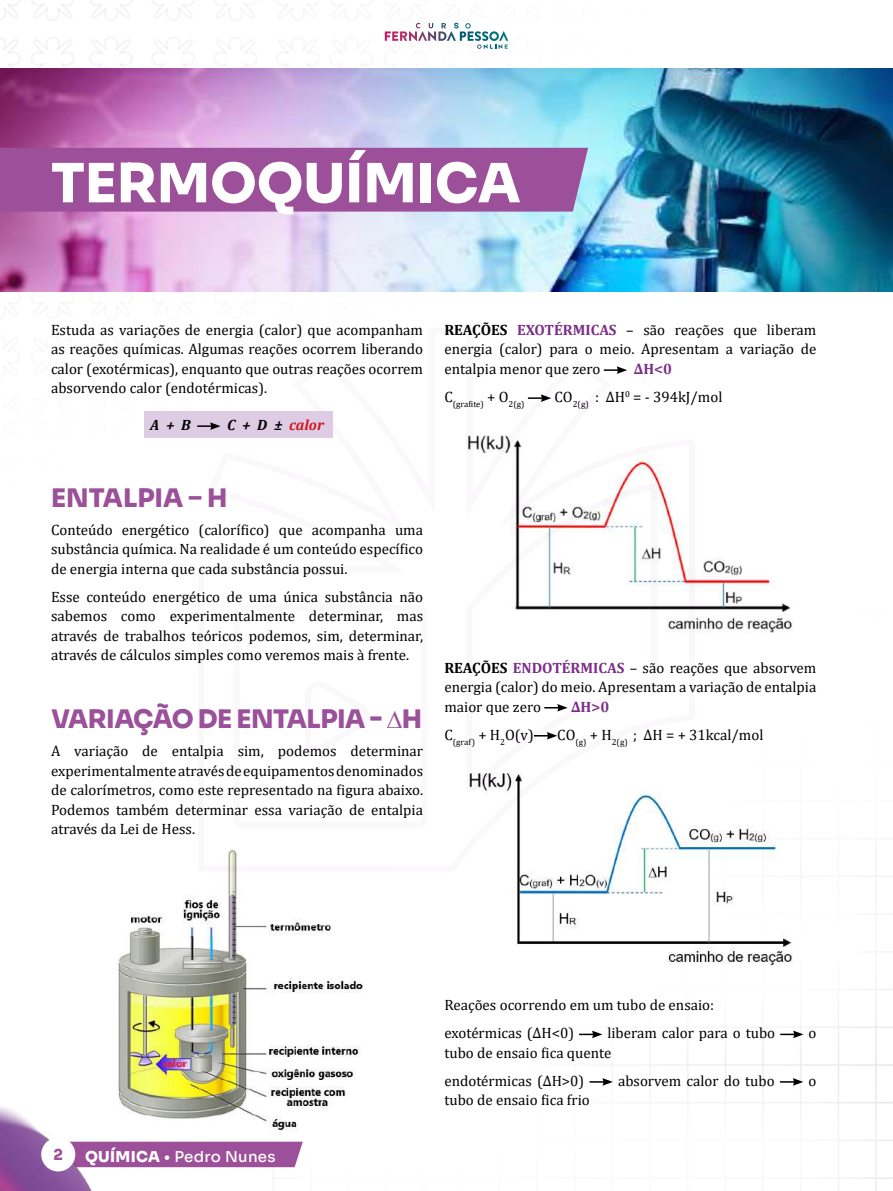
<style>
.page{position:relative;width:893px;height:1191px;background:#fff}
.page>*{position:absolute;margin:0;border:0;box-sizing:border-box;transform-origin:0 0}
.t1{font:54px "Sora";color:#fff}
.t2{font:25.5px "Sora";letter-spacing:-.02em;color:#9b509a}
.t3{font:25.5px "Sora";color:#9b509a}
.t4{font:15px/19.5px "Cambria";color:#000;text-align:justify}
.t5{font:500 15px "Sora";letter-spacing:.02em;color:#fff}
.t6{font:italic 700 15px "Cambria";color:#cd1719}
.t7{font:700 15px "Cambria";color:#7b2e88}
.t8{font:italic 700 15px "Cambria";color:#000}
.t9{font:15px "Sora";color:#9d509a}
.t10{font:8.7px "Cambria";color:#000}
.s1{color:#000}
.s2{font-weight:700}
.s3{font-weight:700;color:#7b2e88}
.s4{font-weight:400}
.s5{font-family:"Cambria";font-weight:700}
</style>
<div class="page">
<svg style="left:409px;top:23px;width:99px;height:26px"></svg>
<div style="left:131px;top:1141px;width:172px;height:26px;background:#9d509a"></div>
<img style="left:0;top:1106px;width:131px;height:85px">
<div style="left:44px;top:1140px;width:28px;height:28px;background:#fff;border-radius:50%"></div>
<div style="left:41px;top:1137px;width:34px;height:34px;border:6px solid #fff;border-radius:50%"></div>
<div style="left:144px;top:411px;width:189px;height:27px;background:#decce5"></div>
<img style="left:0;top:68px;width:893px;height:223px">
<div style="left:0;top:148px;width:588px;height:64px;background:#9d509a"></div>
<svg style="left:197px;top:422px;width:24px;height:8px"></svg>
<img style="left:114px;top:849px;width:249px;height:282px">
<svg style="left:604px;top:366px;width:23px;height:8px"></svg>
<svg style="left:528px;top:394px;width:23px;height:8px"></svg>
<img style="left:467px;top:435px;width:325px;height:198px">
<svg style="left:544px;top:704px;width:24px;height:7px"></svg>
<svg style="left:534px;top:732px;width:23px;height:7px"></svg>
<img style="left:469px;top:773px;width:324px;height:194px">
<svg style="left:579px;top:1030px;width:23px;height:8px"></svg>
<svg style="left:780px;top:1030px;width:23px;height:8px"></svg>
<svg style="left:589px;top:1078px;width:24px;height:7px"></svg>
<svg style="left:780px;top:1078px;width:23px;height:7px"></svg>
<h1 class="t1" style="left:51px;top:139px;width:471px">TERMOQUÍMICA</h1>
<p class="t4" style="left:51px;top:320px;width:374px">Estuda as variações de energia (calor) que acompanham as reações químicas. Algumas reações ocorrem liberando calor (exotérmicas), enquanto que outras reações ocorrem absorvendo calor (endotérmicas).</p>
<p class="t8" style="left:150px;top:414px;width:42px">A + B</p>
<p class="t6" style="left:227px;top:414px;width:98px"><span class="s1">C + D ±</span> calor</p>
<p class="t4" style="left:444px;top:320px;width:374px"><span class="s2">REAÇÕES</span> <span class="s3">EXOTÉRMICAS</span> – são reações que liberam energia (calor) para o meio. Apresentam a variação de entalpia menor que zero</p>
<p class="t7" style="left:634px;top:358px;width:40px">∆H&lt;0</p>
<p class="t10" style="left:444px;top:399px;width:82px"><sup>C</sup>(grafite) <sup>+</sup> <sup>O</sup>2(g)</p>
<p class="t4" style="left:555px;top:387px;width:169px">CO<sub>2(g)</sub> : ∆H<sup>0</sup> = - 394kJ/mol</p>
<h2 class="t3" style="left:51px;top:476px;width:178px">ENTALPIA – H</h2>
<p class="t4" style="left:51px;top:519px;width:374px">Conteúdo energético (calorífico) que acompanha uma substância química. Na realidade é um conteúdo específico de energia interna que cada substância possui.</p>
<p class="t4" style="left:51px;top:586px;width:374px">Esse conteúdo energético de uma única substância não sabemos como experimentalmente determinar, mas através de trabalhos teóricos podemos, sim, determinar, através de cálculos simples como veremos mais à frente.</p>
<h2 class="t2" style="left:51px;top:698px;width:373px">VARIAÇÃO DE ENTALPIA - ∆H</h2>
<p class="t4" style="left:51px;top:741px;width:374px">A variação de entalpia sim, podemos determinar experimentalmente através de equipamentos denominados de calorímetros, como este representado na figura abaixo.<br>Podemos também determinar essa variação de entalpia através da Lei de Hess.</p>
<p class="t4" style="left:444px;top:657px;width:374px"><span class="s2">REAÇÕES</span> <span class="s3">ENDOTÉRMICAS</span> – são reações que absorvem energia (calor) do meio. Apresentam a variação de entalpia maior que zero</p>
<p class="t7" style="left:571px;top:696px;width:40px">∆H&gt;0</p>
<p class="t4" style="left:444px;top:724px;width:91px">C<sub>(graf)</sub> + H<sub>2</sub>O(v)</p>
<p class="t4" style="left:557px;top:724px;width:208px">CO<sub>(g)</sub> + H<sub>2(g)</sub> ; ∆H = + 31kcal/mol</p>
<p class="t9" style="left:53px;top:1142px;width:11px">2</p>
<p class="t5" style="left:85px;top:1143px;width:192px"><span class="s4">QUÍMICA</span> <span class="s5">•</span> Pedro Nunes</p>
<p class="t4" style="left:444px;top:991px;width:271px;line-height:28px">Reações ocorrendo em um tubo de ensaio: exotérmicas (∆H&lt;0)</p>
<p class="t4" style="left:607px;top:1023px;width:169px">liberam calor para o tubo</p>
<p class="t4" style="left:808px;top:1023px;width:9px">o</p>
<p class="t4" style="left:444px;top:1038px;width:169px;line-height:28px">tubo de ensaio fica quente endotérmicas (∆H&gt;0)</p>
<p class="t4" style="left:618px;top:1070px;width:158px">absorvem calor do tubo</p>
<p class="t4" style="left:808px;top:1070px;width:9px">o</p>
<p class="t4" style="left:444px;top:1090px;width:147px">tubo de ensaio fica frio</p>
</div>
